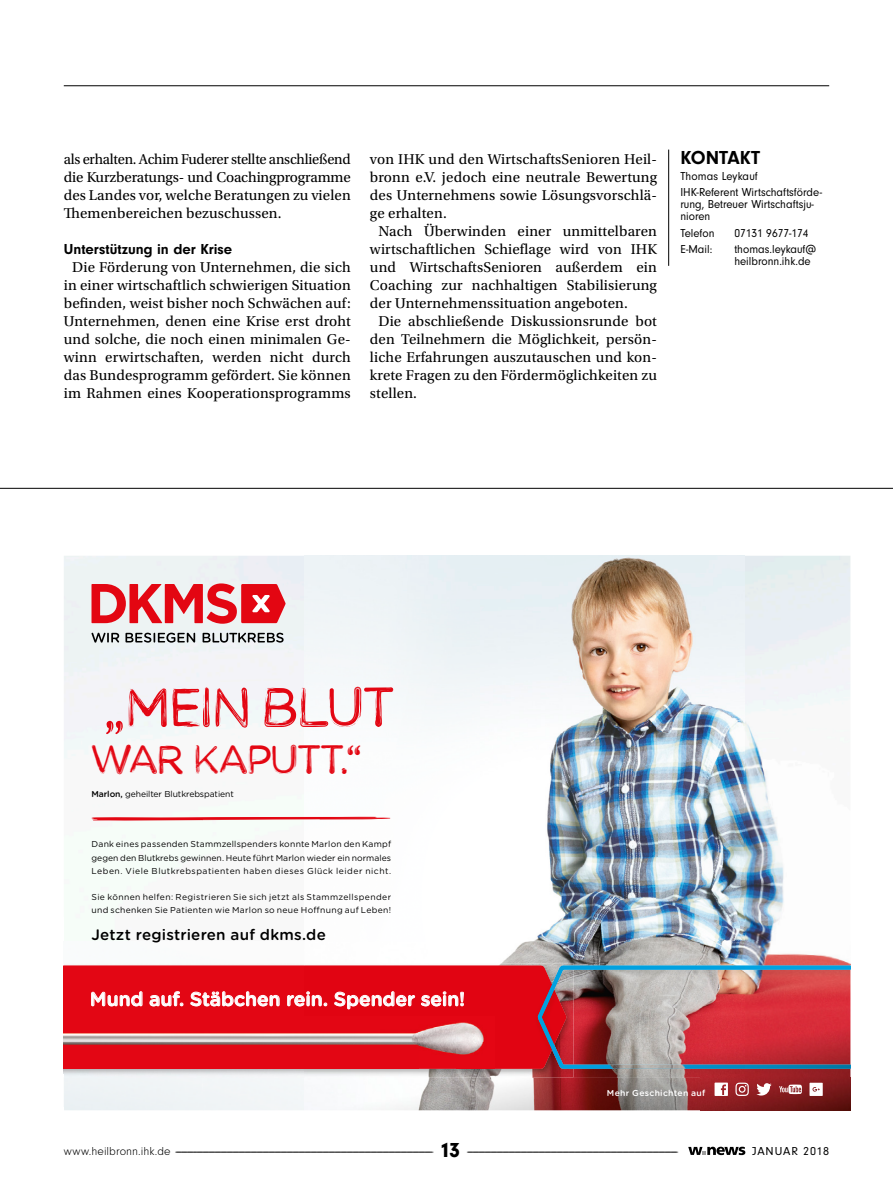
<style>
.page{position:relative;width:893px;height:1191px;background:#fff}
.page>*{position:absolute;margin:0;border:0;box-sizing:border-box;transform-origin:0 0}
.t1{font:58.2px "DKMS Brushed";letter-spacing:.005em;color:#e30612}
.t2{font:42.3px "DKMS Brushed";letter-spacing:-.015em;color:#e30612}
.Kontakt{font:700 19.5px "Neuzeit Gro";color:#000}
.t3{font:500 19.2px "Gotham Rounded";color:#fff}
.t4{font:500 15.15px "Gotham Rounded";letter-spacing:.015em;color:#000}
.Grundschrift{font:15px/18px "Utopia Std";letter-spacing:.01em;color:#000;text-align:justify}
.Zwischenhead{font:700 15px "Neuzeit Gro";color:#000}
.t5{font:300 12px "Neuzeit Gro";letter-spacing:.005em;color:#000}
.Kontakt_Grundschrift{font:12px/12px "Neuzeit Gro";color:#000;scale:.95 1}
.Kontakt_Grundschrift-2{font:12px "Neuzeit Gro";letter-spacing:.065em;color:#000}
.t6{font:8.55px/13.2px "Gotham Rounded";letter-spacing:.04em;color:#000;text-align:justify}
.t7{font:8.55px "Gotham Rounded";letter-spacing:-.01em;color:#000}
.t8{font:500 8.55px "Gotham Rounded";letter-spacing:.035em;color:#fff}
.s1{font-weight:500}
.s2{font-weight:900;font-size:21px}
</style>
<div class="page">
<hr style="left:64px;top:85px;width:765px;height:1px;background:#000">
<svg style="left:688px;top:1146px;width:57px;height:9px"></svg>
<hr style="left:668px;top:150px;width:1px;height:116px;background:#000">
<img style="left:64px;top:556px;width:786px;height:385px">
<img style="left:304px;top:556px;width:441px;height:409px">
<img style="left:745px;top:941px;width:105px;height:23px">
<div style="left:64px;top:964px;width:240px;height:52px;background:#e30614"></div>
<img style="left:64px;top:1068px;width:681px;height:42px">
<img style="left:745px;top:964px;width:105px;height:146px">
<div style="left:304px;top:965px;width:228px;height:67px;background:#e10412"></div>
<img style="left:495px;top:1032px;width:37px;height:36px">
<img style="left:532px;top:964px;width:42px;height:113px">
<img style="left:532px;top:965px;width:12px;height:103px">
<img style="left:581px;top:1002px;width:164px;height:62px">
<img style="left:542px;top:989px;width:2px;height:12px">
<img style="left:544px;top:965px;width:201px;height:37px">
<img style="left:538px;top:1001px;width:43px;height:67px">
<img style="left:580px;top:1064px;width:165px;height:4px">
<img style="left:64px;top:1068px;width:240px;height:1px">
<img style="left:64px;top:1016px;width:431px;height:52px">
<img style="left:304px;top:1068px;width:191px;height:1px">
<svg style="left:91px;top:991px;width:51px;height:15px"></svg>
<svg style="left:150px;top:991px;width:33px;height:15px"></svg>
<svg style="left:191px;top:991px;width:88px;height:15px"></svg>
<svg style="left:287px;top:991px;width:40px;height:15px"></svg>
<svg style="left:335px;top:991px;width:80px;height:18px"></svg>
<svg style="left:421px;top:991px;width:43px;height:15px"></svg>
<svg style="left:756px;top:1083px;width:16px;height:12px"></svg>
<svg style="left:809px;top:1082px;width:14px;height:14px"></svg>
<svg style="left:714px;top:1082px;width:14px;height:14px"></svg>
<svg style="left:735px;top:1082px;width:14px;height:14px"></svg>
<svg style="left:779px;top:1084px;width:23px;height:10px"></svg>
<svg style="left:86px;top:816px;width:309px;height:4px"></svg>
<svg style="left:92px;top:583px;width:194px;height:40px"></svg>
<svg style="left:91px;top:632px;width:193px;height:10px"></svg>
<hr style="left:0;top:488px;width:893px;height:1px;background:#000">
<p class="Grundschrift" style="left:64px;top:150px;width:289px">als erhalten. Achim Fuderer stellte anschließend die Kurzberatungs- und Coachingprogramme des Landes vor, welche Beratungen zu vielen Themenbereichen bezuschussen.</p>
<p class="Zwischenhead" style="left:64px;top:240px;width:170px">Unterstützung in der Krise</p>
<p class="Grundschrift" style="left:64px;top:258px;width:289px;text-align:center">Die Förderung von Unternehmen, die sich in einer wirtschaftlich schwierigen Situation befinden, weist bisher noch Schwächen auf:<br>Unternehmen, denen eine Krise erst droht und solche, die noch einen minimalen Ge&shy;winn erwirtschaften, werden nicht durch das Bundesprogramm gefördert. Sie können im Rahmen eines Kooperationsprogramms</p>
<p class="Grundschrift" style="left:370px;top:150px;width:289px">von IHK und den WirtschaftsSenioren Heil&shy;bronn e.V. jedoch eine neutrale Bewertung des Unternehmens sowie Lösungsvorschlä&shy;ge erhalten.</p>
<p class="Grundschrift" style="left:370px;top:222px;width:289px;text-indent:9px">Nach Überwinden einer unmittelbaren wirtschaftlichen Schieflage wird von IHK und WirtschaftsSenioren außerdem ein Coaching zur nachhaltigen Stabilisierung der Unternehmenssituation angeboten.</p>
<p class="Grundschrift" style="left:370px;top:312px;width:289px;text-indent:9px">Die abschließende Diskussionsrunde bot den Teilnehmern die Möglichkeit, persön&shy;liche Erfahrungen auszutauschen und kon&shy;krete Fragen zu den Fördermöglichkeiten zu stellen.</p>
<p class="Kontakt" style="left:680px;top:146px;width:81px">KONTAKT</p>
<p class="Kontakt_Grundschrift" style="left:680px;top:170px;width:83px">Thomas Leykauf</p>
<p class="Kontakt_Grundschrift" style="left:680px;top:187px;width:151px">IHK-Referent Wirtschaftsförde&shy;rung, Betreuer Wirtschaftsju&shy;nioren</p>
<p class="Kontakt_Grundschrift" style="left:680px;top:227px;width:37px">Telefon</p>
<p class="Kontakt_Grundschrift" style="left:734px;top:227px;width:80px">07131 9677-174</p>
<p class="Kontakt_Grundschrift" style="left:680px;top:243px;width:35px">E-Mail:</p>
<p class="Kontakt_Grundschrift" style="left:734px;top:243px;width:88px">thomas.leykauf@ heilbronn.ihk.de</p>
<p class="t1" style="left:104px;top:674px;width:291px">„MEIN BLUT</p>
<p class="t2" style="left:91px;top:735px;width:272px">WAR KAPUTT.“</p>
<p class="t7" style="left:91px;top:788px;width:144px"><span class="s1">Marlon,</span> geheilter Blutkrebspatient</p>
<p class="t6" style="left:91px;top:837px;width:301px">Dank eines passenden Stammzellspenders konnte Marlon den Kampf gegen den Blutkrebs gewinnen. Heute führt Marlon wieder ein normales Leben. Viele Blutkrebspatienten haben dieses Glück leider nicht.</p>
<p class="t6" style="left:91px;top:890px;width:301px">Sie können helfen: Registrieren Sie sich jetzt als Stammzellspender und schenken Sie Patienten wie Marlon so neue Ho-nung auf Leben!</p>
<p class="t4" style="left:91px;top:923px;width:236px">Jetzt registrieren auf dkms.de</p>
<p class="t3" style="left:90px;top:985px;width:377px">Mund auf. Stäbchen rein. Spender sein!</p>
<p class="t8" style="left:607px;top:1086px;width:100px">Mehr Geschichten auf</p>
<p class="t5" style="left:64px;top:1144px;width:398px">www.heilbronn.ihk.de --------------------------------------------------------------------------------------------------------------------------------------------------------------------------------------------------------------------- <span class="s2">13</span></p>
<p class="Kontakt_Grundschrift-2" style="left:752px;top:1144px;width:79px">JANUAR 2018</p>
</div>
